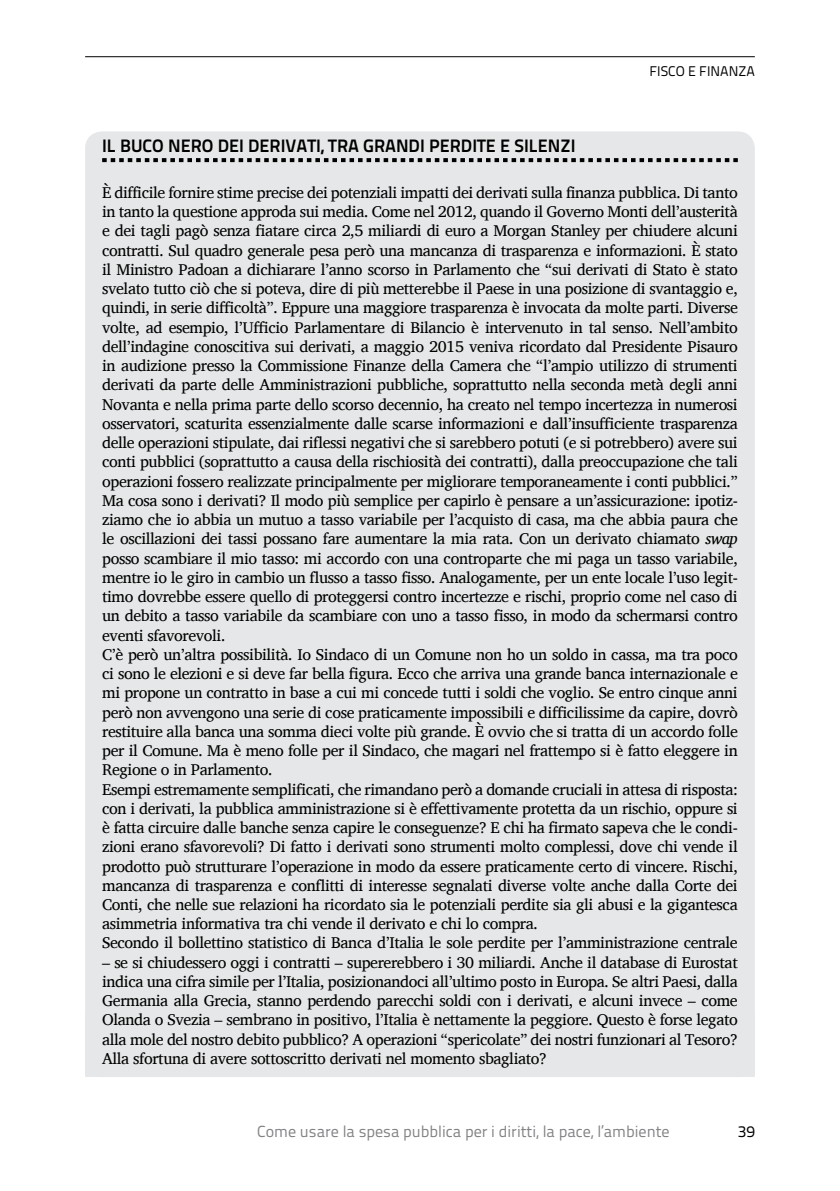
<style>
.page{position:relative;width:840px;height:1191px;background:#fff}
.page>*{position:absolute;margin:0;border:0;box-sizing:border-box;transform-origin:0 0}
._5_1_titolo_riquadri{font:18px "Titillium Text 22 L 800 wt";color:#000}
._5_3_testo_riquadri{font:16px/19.2px "Charis SIL";letter-spacing:-.025em;color:#000;text-align:justify}
._4_1_numero_pag{font:16px "Titillium Text 22 L 400 wt";color:#808285}
._4_1_numero_pag-2{font:16px "Titillium Text 22 L 400 wt";color:#000}
._3_1_info_testa{font:14px "Titillium Text 22 L 400 wt";color:#000}
.s1{font-style:italic}
</style>
<div class="page">
<div style="left:85px;top:131px;width:669px;height:946px;background:#e6e7e8;border-radius:17px"></div>
<hr style="left:85px;top:56px;width:669px;height:1px;background:#000">
<div style="left:85px;top:1014px;width:669px;height:63px;background:#e6e7e8"></div>
<svg style="left:102px;top:158px;width:635px;height:4px"></svg>
<p class="_3_1_info_testa" style="left:649px;top:61px;width:107px">FISCO E FINANZA</p>
<p class="_5_1_titolo_riquadri" style="left:102px;top:132px;width:474px">IL BUCO NERO DEI DERIVATI, TRA GRANDI PERDITE E SILENZI</p>
<p class="_5_3_testo_riquadri" style="left:102px;top:183px;width:637px">È difficile fornire stime precise dei potenziali impatti dei derivati sulla finanza pubblica. Di tanto in tanto la questione approda sui media. Come nel 2012, quando il Governo Monti dell’austerità e dei tagli pagò senza fiatare circa 2,5 miliardi di euro a Morgan Stanley per chiudere alcuni contratti. Sul quadro generale pesa però una mancanza di trasparenza e informazioni. È stato il Ministro Padoan a dichiarare l’anno scorso in Parlamento che “sui derivati di Stato è stato svelato tutto ciò che si poteva, dire di più metterebbe il Paese in una posizione di svantaggio e, quindi, in serie difficoltà”. Eppure una maggiore trasparenza è invocata da molte parti. Diverse volte, ad esempio, l’Ufficio Parlamentare di Bilancio è intervenuto in tal senso. Nell’ambito dell’indagine conoscitiva sui derivati, a maggio 2015 veniva ricordato dal Presidente Pisauro in audizione presso la Commissione Finanze della Camera che “l’ampio utilizzo di strumenti derivati da parte delle Amministrazioni pubbliche, soprattutto nella seconda metà degli anni Novanta e nella prima parte dello scorso decennio, ha creato nel tempo incertezza in numerosi osservatori, scaturita essenzialmente dalle scarse informazioni e dall’insufficiente trasparenza delle operazioni stipulate, dai riflessi negativi che si sarebbero potuti (e si potrebbero) avere sui conti pubblici (soprattutto a causa della rischiosità dei contratti), dalla preoccupazione che tali operazioni fossero realizzate principalmente per migliorare temporaneamente i conti pubblici.”</p>
<p class="_5_3_testo_riquadri" style="left:102px;top:491px;width:636px">Ma cosa sono i derivati? Il modo più semplice per capirlo è pensare a un’assicurazione: ipotiz&shy;ziamo che io abbia un mutuo a tasso variabile per l’acquisto di casa, ma che abbia paura che le oscillazioni dei tassi possano fare aumentare la mia rata. Con un derivato chiamato <span class="s1">swap </span>posso scambiare il mio tasso: mi accordo con una controparte che mi paga un tasso variabile, mentre io le giro in cambio un flusso a tasso fisso. Analogamente, per un ente locale l’uso legit&shy;timo dovrebbe essere quello di proteggersi contro incertezze e rischi, proprio come nel caso di un debito a tasso variabile da scambiare con uno a tasso fisso, in modo da schermarsi contro eventi sfavorevoli.</p>
<p class="_5_3_testo_riquadri" style="left:102px;top:644px;width:637px">C’è però un’altra possibilità. Io Sindaco di un Comune non ho un soldo in cassa, ma tra poco ci sono le elezioni e si deve far bella figura. Ecco che arriva una grande banca internazionale e mi propone un contratto in base a cui mi concede tutti i soldi che voglio. Se entro cinque anni però non avvengono una serie di cose praticamente impossibili e difficilissime da capire, dovrò restituire alla banca una somma dieci volte più grande. È ovvio che si tratta di un accordo folle per il Comune. Ma è meno folle per il Sindaco, che magari nel frattempo si è fatto eleggere in Regione o in Parlamento.</p>
<p class="_5_3_testo_riquadri" style="left:102px;top:779px;width:636px">Esempi estremamente semplificati, che rimandano però a domande cruciali in attesa di risposta: con i derivati, la pubblica amministrazione si è effettivamente protetta da un rischio, oppure si è fatta circuire dalle banche senza capire le conseguenze? E chi ha firmato sapeva che le condi&shy;zioni erano sfavorevoli? Di fatto i derivati sono strumenti molto complessi, dove chi vende il prodotto può strutturare l’operazione in modo da essere praticamente certo di vincere. Rischi, mancanza di trasparenza e conflitti di interesse segnalati diverse volte anche dalla Corte dei Conti, che nelle sue relazioni ha ricordato sia le potenziali perdite sia gli abusi e la gigantesca asimmetria informativa tra chi vende il derivato e chi lo compra.</p>
<p class="_5_3_testo_riquadri" style="left:102px;top:933px;width:636px">Secondo il bollettino statistico di Banca d’Italia le sole perdite per l’amministrazione centrale</p>
<p class="_5_3_testo_riquadri" style="left:102px;top:952px;width:636px">– se si chiudessero oggi i contratti – supererebbero i 30 miliardi. Anche il database di Eurostat indica una cifra simile per l’Italia, posizionandoci all’ultimo posto in Europa. Se altri Paesi, dalla Germania alla Grecia, stanno perdendo parecchi soldi con i derivati, e alcuni invece – come Olanda o Svezia – sembrano in positivo, l’Italia è nettamente la peggiore. Questo è forse legato alla mole del nostro debito pubblico? A operazioni “spericolate” dei nostri funzionari al Tesoro?<br>Alla sfortuna di avere sottoscritto derivati nel momento sbagliato?</p>
<p class="_4_1_numero_pag" style="left:257px;top:1119px;width:414px">Come usare la spesa pubblica per i diritti, la pace, l’ambiente</p>
<p class="_4_1_numero_pag-2" style="left:737px;top:1119px;width:18px">39</p>
</div>
